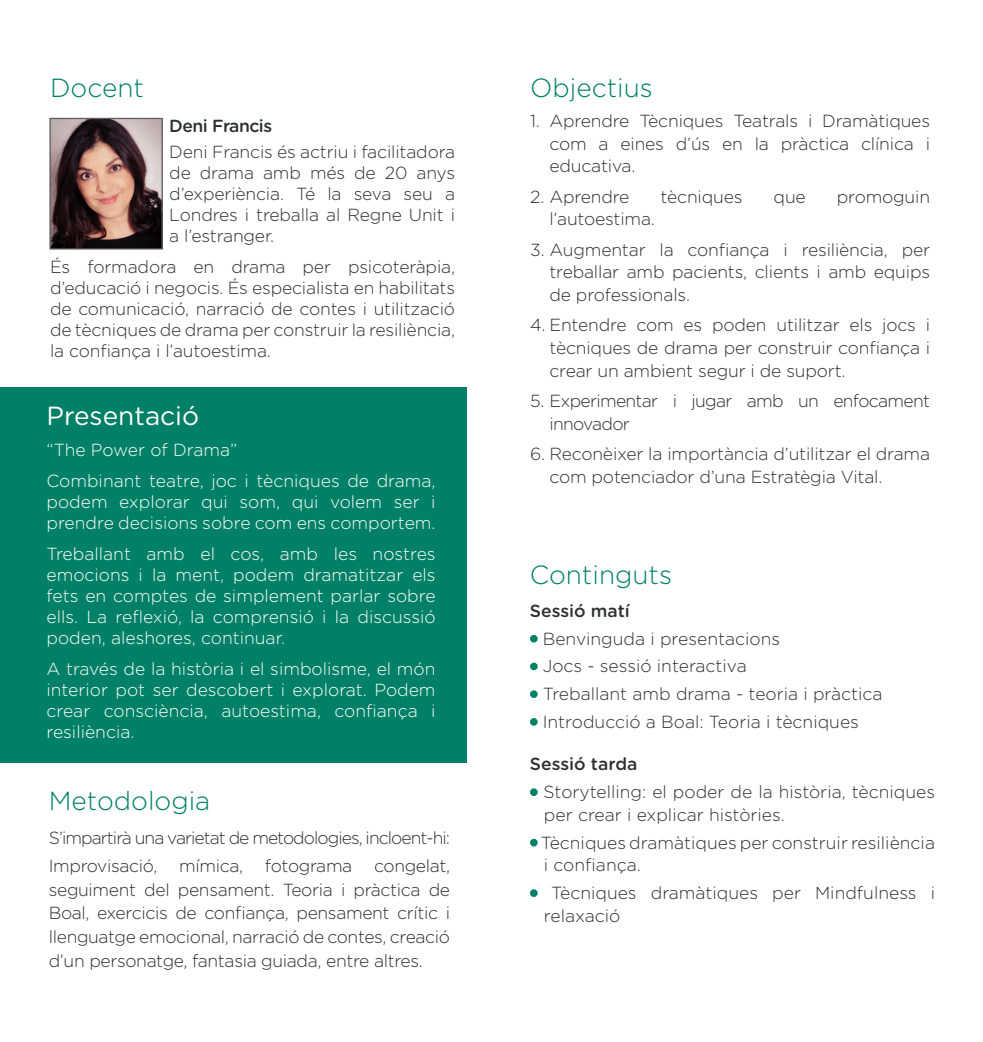
<style>
.page{position:relative;width:983px;height:1042px;background:#fff}
.page>*{position:absolute;margin:0;border:0;box-sizing:border-box;transform-origin:0 0}
.t1{font:300 26.25px "Gotham Rounded";color:#008066}
.t2{font:26.25px "Gotham Rounded";color:#fff}
.t3{font:300 17.5px/22.8px "Gotham Rounded";letter-spacing:-.01em;color:#2c3032;text-align:justify}
.t4{font:300 17.5px/21px "Gotham Rounded";color:#fff;text-align:justify}
.t5{font:300 17.5px "Gotham Rounded";letter-spacing:-.055em;color:#2c3032}
.t6{font:300 17.5px/22.8px "Gotham Rounded";letter-spacing:-.04em;color:#2c3032}
.t7{font:500 17.5px "Gotham Rounded";letter-spacing:-.005em;color:#2c3032}
.t8{font:500 17.5px "Gotham Rounded";letter-spacing:-.03em;color:#2c3032}
.s1{font-size:16.62px;color:#008066}
</style>
<div class="page">
<div style="left:0;top:387px;width:466px;height:375px;background:#008066"></div>
<div style="left:530px;top:635px;width:7px;height:7px;border:4px solid #008066;border-radius:2px"></div>
<div style="left:530px;top:662px;width:7px;height:8px;border:4px solid #008066;border-radius:2px"></div>
<div style="left:530px;top:690px;width:7px;height:8px;border:4px solid #008066;border-radius:2px"></div>
<div style="left:530px;top:718px;width:7px;height:8px;border:4px solid #008066;border-radius:2px"></div>
<div style="left:530px;top:788px;width:7px;height:8px;border:4px solid #008066;border-radius:2px"></div>
<div style="left:530px;top:839px;width:7px;height:7px;border:4px solid #008066;border-radius:2px"></div>
<div style="left:530px;top:889px;width:7px;height:8px;border:4px solid #008066;border-radius:2px"></div>
<img style="left:51px;top:120px;width:110px;height:128px">
<div style="left:49px;top:118px;width:114px;height:132px;border:1px solid #5f5f62"></div>
<p class="t1" style="left:50px;top:70px;width:95px">Docent</p>
<p class="t8" style="left:169px;top:114px;width:104px">Deni Francis</p>
<p class="t3" style="left:169px;top:141px;width:287px;line-height:21px">Deni Francis és actriu i facilitadora de drama amb més de 20 anys d’experiència. Té la seva seu a Londres i treballa al Regne Unit i a l’estranger.</p>
<p class="t3" style="left:50px;top:256px;width:406px;line-height:21px">És formadora en drama per psicoteràpia, d’educació i negocis. És especialista en habilitats de comunicació, narració de contes i utilització de tècniques de drama per construir la resiliència, la confiança i l’autoestima.</p>
<p class="t2" style="left:46px;top:397px;width:154px">Presentació</p>
<p class="t4" style="left:46px;top:438px;width:192px">“The Power of Drama”</p>
<p class="t4" style="left:46px;top:469px;width:390px">Combinant teatre, joc i tècniques de drama, podem explorar qui som, qui volem ser i prendre decisions sobre com ens comportem.</p>
<p class="t4" style="left:46px;top:542px;width:390px">Treballant amb el cos, amb les nostres emocions i la ment, podem dramatitzar els fets en comptes de simplement parlar sobre ells. La reflexió, la comprensió i la discussió poden, aleshores, continuar.</p>
<p class="t4" style="left:46px;top:657px;width:390px">A través de la història i el simbolisme, el món interior pot ser descobert i explorat. Podem crear consciència, autoestima, confiança i resiliència.</p>
<p class="t1" style="left:49px;top:783px;width:163px">Metodologia</p>
<p class="t5" style="left:49px;top:825px;width:403px">S’impartirà una varietat de metodologies, incloent-hi:</p>
<p class="t3" style="left:49px;top:853px;width:403px;line-height:23.6px">Improvisació, mímica, fotograma congelat, seguiment del pensament. Teoria i pràctica de Boal, exercicis de confiança, pensament crític i llenguatge emocional, narració de contes, creació d’un personatge, fantasia guiada, entre altres.</p>
<p class="t1" style="left:530px;top:70px;width:124px">Objectius</p>
<p class="t3" style="left:549px;top:108px;width:382px;text-indent:-19px">1. Aprendre Tècniques Teatrals i Dramàtiques com a eines d’ús en la pràctica clínica i educativa.</p>
<p class="t3" style="left:530px;top:184px;width:101px">2. Aprendre</p>
<p class="t3" style="left:660px;top:184px;width:83px">tècniques</p>
<p class="t3" style="left:773px;top:184px;width:34px">que</p>
<p class="t3" style="left:836px;top:184px;width:95px">promoguin</p>
<p class="t3" style="left:549px;top:207px;width:107px">l’autoestima.</p>
<p class="t3" style="left:549px;top:237px;width:382px;text-indent:-19px">3. Augmentar la confiança i resiliència, per treballar amb pacients, clients i amb equips de professionals.</p>
<p class="t3" style="left:549px;top:313px;width:382px;text-indent:-19px">4. Entendre com es poden utilitzar els jocs i tècniques de drama per construir confiança i crear un ambient segur i de suport.</p>
<p class="t6" style="left:549px;top:388px;width:382px;text-indent:-19px">5. Experimentar i jugar amb un enfocament innovador</p>
<p class="t3" style="left:549px;top:441px;width:382px;text-indent:-19px">6. Reconèixer la importància d’utilitzar el drama com potenciador d’una Estratègia Vital.</p>
<p class="t1" style="left:530px;top:557px;width:144px">Continguts</p>
<p class="t7" style="left:530px;top:598px;width:101px">Sessió matí</p>
<p class="t3" style="left:530px;top:626px;width:252px"><span class="s1">•</span> Benvinguda i presentacions</p>
<p class="t3" style="left:530px;top:654px;width:218px"><span class="s1">•</span> Jocs - sessió interactiva</p>
<p class="t3" style="left:530px;top:681px;width:354px"><span class="s1">•</span> Treballant amb drama - teoria i pràctica</p>
<p class="t3" style="left:530px;top:709px;width:330px"><span class="s1">•</span> Introducció a Boal: Teoria i tècniques</p>
<p class="t7" style="left:530px;top:751px;width:109px">Sessió tarda</p>
<p class="t3" style="left:544px;top:779px;width:392px;text-indent:-14px"><span class="s1">•</span> Storytelling: el poder de la història, tècniques per crear i explicar històries.</p>
<p class="t3" style="left:544px;top:830px;width:392px;text-indent:-14px"><span class="s1">•</span> Tècniques dramàtiques per construir resiliència i confiança.</p>
<p class="t3" style="left:544px;top:880px;width:392px;text-indent:-14px"><span class="s1">•</span> Tècniques dramàtiques per Mindfulness i relaxació</p>
</div>
